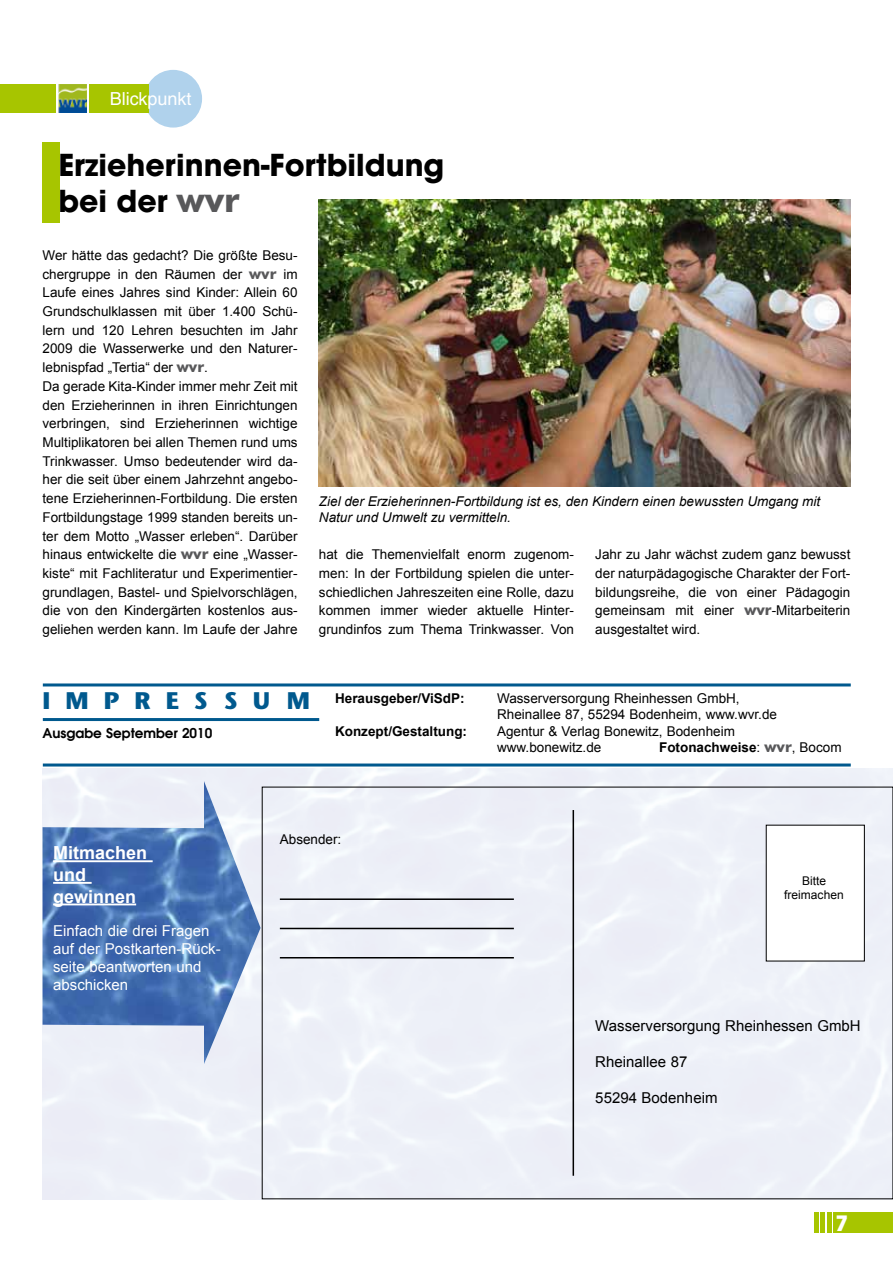
<style>
.page{position:relative;width:893px;height:1263px;background:#fff}
.page>*{position:absolute;margin:0;border:0;box-sizing:border-box;transform-origin:0 0}
.t1{font:700 30px/36px "Avant Garde";color:#000}
.t2{font:700 24px "Stone Sans";color:#00598e}
.t3{font:700 21px "Avant Garde";color:#fff}
.t4{font:700 18px/21.6px "Arial";color:#fff}
.t5{font:18px "Helvetica";color:#fff}
.t6{font:15px/18px "Arial";color:#fff}
.t7{font:15px "Arial";color:#000}
.t8{font:13.5px/18.8px "Arial";color:#000}
.t9{font:italic 13.5px/16.2px "Arial";color:#000}
.t10{font:700 13.5px "Arial";color:#000}
.t11{font:600 13.5px "Avant Garde";color:#000}
.t12{font:12px/14.4px "Arial";color:#000;text-align:center}
.s1{font-family:"Futura BT";font-size:34.5px;color:#58585a}
.s2{font-family:"Futura BT";font-weight:700;font-size:15px;color:#58585a}
.s3{font-weight:400}
.s4{font-family:"Futura BT";font-size:15px;color:#58585a}
</style>
<div class="page">
<hr style="left:280px;top:898px;width:234px;height:2px;background:#000">
<hr style="left:280px;top:928px;width:234px;height:1px;background:#000">
<hr style="left:280px;top:957px;width:234px;height:1px;background:#000">
<hr style="left:573px;top:810px;width:1px;height:366px;background:#000">
<hr style="left:43px;top:763px;width:808px;height:3px;background:#00598e">
<hr style="left:43px;top:683px;width:808px;height:3px;background:#00598e">
<hr style="left:43px;top:718px;width:276px;height:3px;background:#00598e">
<img style="left:43px;top:781px;width:218px;height:283px">
<hr style="left:53px;top:860px;width:100px;height:2px;background:#fff">
<hr style="left:53px;top:882px;width:39px;height:2px;background:#fff">
<hr style="left:53px;top:903px;width:83px;height:2px;background:#fff">
<div style="left:833px;top:1213px;width:60px;height:20px;background:#a7c500"></div>
<div style="left:814px;top:1213px;width:5px;height:20px;background:#a7c500"></div>
<hr style="left:821px;top:1213px;width:4px;height:20px;background:#a7c500">
<hr style="left:827px;top:1213px;width:4px;height:20px;background:#a7c500">
<div style="left:43px;top:142px;width:17px;height:81px;background:#a7c500"></div>
<div style="left:144px;top:70px;width:58px;height:58px;background:#b0d2ec;border-radius:50%"></div>
<div style="left:0;top:85px;width:148px;height:28px;background:#a7c500"></div>
<svg style="left:57px;top:84px;width:32px;height:29px"></svg>
<img style="left:59px;top:85px;width:28px;height:28px">
<img style="left:319px;top:200px;width:531px;height:286px">
<h3 class="t5" style="left:110px;top:88px;width:83px">Blickpunkt</h3>
<h1 class="t1" style="left:58px;top:147px;width:387px">Erzieherinnen-Fortbildung bei der <span class="s1">wvr</span></h1>
<p class="t8" style="left:43px;top:246px;width:257px">Wer hätte das gedacht? Die größte Besu&shy;chergruppe in den Räumen der <span class="s2">wvr</span> im Laufe eines Jahres sind Kinder: Allein 60<br>Grundschulklassen mit über 1.400 Schü&shy;lern und 120 Lehren besuchten im Jahr 2009 die Wasserwerke und den Naturer&shy;lebnispfad „Tertia“ der <span class="s2">wvr</span>.<br>Da gerade Kita-Kinder immer mehr Zeit mit den Erzieherinnen in ihren Einrichtungen verbringen, sind Erzieherinnen wichtige Multiplikatoren bei allen Themen rund ums Trinkwasser. Umso bedeutender wird da&shy;her die seit über einem Jahrzehnt angebo&shy;tene Erzieherinnen-Fortbildung. Die ersten Fortbildungstage 1999 standen bereits un&shy;ter dem Motto „Wasser erleben“. Darüber hinaus entwickelte die <span class="s2">wvr</span> eine „Wasser&shy;kiste“ mit Fachliteratur und Experimentier&shy;grundlagen, Bastel- und Spielvorschlägen, die von den Kindergärten kostenlos aus&shy;geliehen werden kann. Im Laufe der Jahre</p>
<p class="t9" style="left:319px;top:493px;width:503px">Ziel der Erzieherinnen-Fortbildung ist es, den Kindern einen bewussten Umgang mit<br>Natur und Umwelt zu vermitteln.</p>
<p class="t8" style="left:319px;top:545px;width:257px;text-align:justify">hat die Themenvielfalt enorm zugenom&shy;men: In der Fortbildung spielen die unter&shy;schiedlichen Jahreszeiten eine Rolle, dazu kommen immer wieder aktuelle Hinter&shy;grundinfos zum Thema Trinkwasser. Von</p>
<p class="t8" style="left:595px;top:545px;width:257px;text-align:justify">Jahr zu Jahr wächst zudem ganz bewusst der naturpädagogische Charakter der Fort&shy;bildungsreihe, die von einer Pädagogin gemeinsam mit einer <span class="s2">wvr</span>-Mitarbeiterin ausgestaltet wird.</p>
<h2 class="t2" style="left:43px;top:687px;width:269px">I M P R E S S U M</h2>
<p class="t11" style="left:43px;top:724px;width:171px">Ausgabe September 2010</p>
<p class="t10" style="left:335px;top:689px;width:131px">Herausgeber/ViSdP:</p>
<p class="t8" style="left:497px;top:690px;width:281px;line-height:16.5px">Wasserversorgung Rheinhessen GmbH,<br>Rheinallee 87, 55294 Bodenheim, www.wvr.de</p>
<p class="t10" style="left:335px;top:722px;width:134px">Konzept/Gestaltung:</p>
<p class="t8" style="left:497px;top:723px;width:239px;line-height:16.5px">Agentur &amp; Verlag Bonewitz, Bodenheim www.bonewitz.de</p>
<p class="t10" style="left:659px;top:738px;width:184px">Fotonachweise<span class="s3">:</span> <span class="s4">wvr</span><span class="s3">, Bocom</span></p>
<h3 class="t4" style="left:53px;top:843px;width:96px">Mitmachen und gewinnen</h3>
<p class="t6" style="left:53px;top:922px;width:169px">Einfach die drei Fragen auf der Postkarten-Rück&shy;seite beantworten und abschicken</p>
<p class="t8" style="left:280px;top:830px;width:63px">Absender:</p>
<p class="t12" style="left:784px;top:873px;width:61px">Bitte freimachen</p>
<p class="t7" style="left:595px;top:1016px;width:267px">Wasserversorgung Rheinhessen GmbH</p>
<p class="t7" style="left:595px;top:1052px;width:94px">Rheinallee 87</p>
<p class="t7" style="left:595px;top:1088px;width:124px">55294 Bodenheim</p>
<h3 class="t3" style="left:835px;top:1209px;width:14px">7</h3>
</div>
